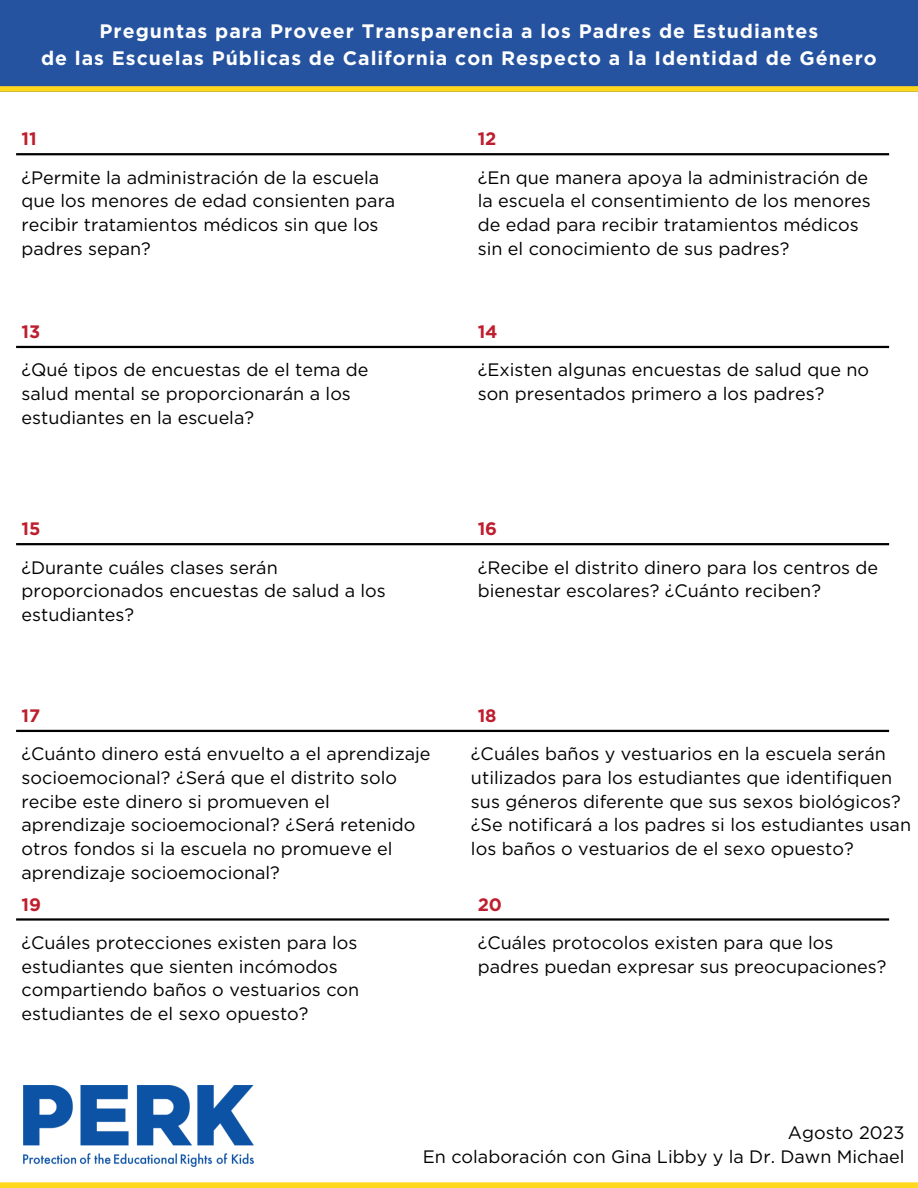
<style>
.page{position:relative;width:918px;height:1188px;background:#fff}
.page>*{position:absolute;margin:0;border:0;box-sizing:border-box;transform-origin:0 0}
.t1{font:700 19.5px "Gotham";letter-spacing:.05em;color:#fff}
.t2{font:18px/23.7px "Gotham";color:#000}
.t3{font:700 18px "Gotham";color:#be1e2e}
</style>
<div class="page">
<hr style="left:16px;top:153px;width:873px;height:2px;background:#000">
<div style="left:0;top:0;width:918px;height:92px;background:#2553a0"></div>
<div style="left:0;top:86px;width:918px;height:6px;background:#ffd71d"></div>
<hr style="left:16px;top:346px;width:873px;height:2px;background:#000">
<hr style="left:16px;top:543px;width:873px;height:2px;background:#000">
<hr style="left:16px;top:730px;width:873px;height:2px;background:#000">
<hr style="left:16px;top:918px;width:873px;height:3px;background:#000">
<div style="left:0;top:1182px;width:918px;height:6px;background:#ffd71d"></div>
<img style="left:23px;top:1085px;width:231px;height:81px">
<p class="t1" style="left:100px;top:20px;width:720px">Preguntas para Proveer Transparencia a los Padres de Estudiantes</p>
<p class="t1" style="left:41px;top:47px;width:837px">de las Escuelas Públicas de California con Respecto a la Identidad de Género</p>
<p class="t3" style="left:22px;top:128px;width:17px">11</p>
<p class="t3" style="left:478px;top:128px;width:20px">12</p>
<p class="t2" style="left:22px;top:165px;width:375px">¿Permite la administración de la escuela que los menores de edad consienten para recibir tratamientos médicos sin que los padres sepan?</p>
<p class="t2" style="left:478px;top:165px;width:395px">¿En que manera apoya la administración de la escuela el consentimiento de los menores de edad para recibir tratamientos médicos sin el conocimiento de sus padres?</p>
<p class="t3" style="left:22px;top:321px;width:20px">13</p>
<p class="t3" style="left:478px;top:321px;width:21px">14</p>
<p class="t2" style="left:22px;top:358px;width:349px">¿Qué tipos de encuestas de el tema de salud mental se proporcionarán a los estudiantes en la escuela?</p>
<p class="t2" style="left:478px;top:358px;width:393px">¿Existen algunas encuestas de salud que no son presentados primero a los padres?</p>
<p class="t3" style="left:22px;top:518px;width:20px">15</p>
<p class="t3" style="left:478px;top:518px;width:21px">16</p>
<p class="t2" style="left:22px;top:555px;width:366px">¿Durante cuáles clases serán proporcionados encuestas de salud a los estudiantes?</p>
<p class="t2" style="left:478px;top:555px;width:402px">¿Recibe el distrito dinero para los centros de bienestar escolares? ¿Cuánto reciben?</p>
<p class="t3" style="left:22px;top:705px;width:20px">17</p>
<p class="t3" style="left:478px;top:705px;width:20px">18</p>
<p class="t2" style="left:22px;top:742px;width:410px">¿Cuánto dinero está envuelto a el aprendizaje socioemocional? ¿Será que el distrito solo recibe este dinero si promueven el aprendizaje socioemocional? ¿Será retenido otros fondos si la escuela no promueve el aprendizaje socioemocional?</p>
<p class="t2" style="left:471px;top:742px;width:423px">¿Cuáles baños y vestuarios en la escuela serán utilizados para los estudiantes que identifiquen</p>
<p class="t2" style="left:471px;top:789px;width:442px">sus géneros diferente que sus sexos biológicos? ¿Se notificará a los padres si los estudiantes usan</p>
<p class="t2" style="left:471px;top:837px;width:384px">los baños o vestuarios de el sexo opuesto?</p>
<p class="t3" style="left:22px;top:893px;width:21px">19</p>
<p class="t3" style="left:478px;top:893px;width:26px">20</p>
<p class="t2" style="left:22px;top:931px;width:339px">¿Cuáles protecciones existen para los estudiantes que sienten incómodos compartiendo baños o vestuarios con estudiantes de el sexo opuesto?</p>
<p class="t2" style="left:478px;top:931px;width:410px">¿Cuáles protocolos existen para que los padres puedan expresar sus preocupaciones?</p>
<p class="t2" style="left:788px;top:1120px;width:118px">Agosto 2023</p>
<p class="t2" style="left:423px;top:1145px;width:483px">En colaboración con Gina Libby y la Dr. Dawn Michael</p>
</div>
